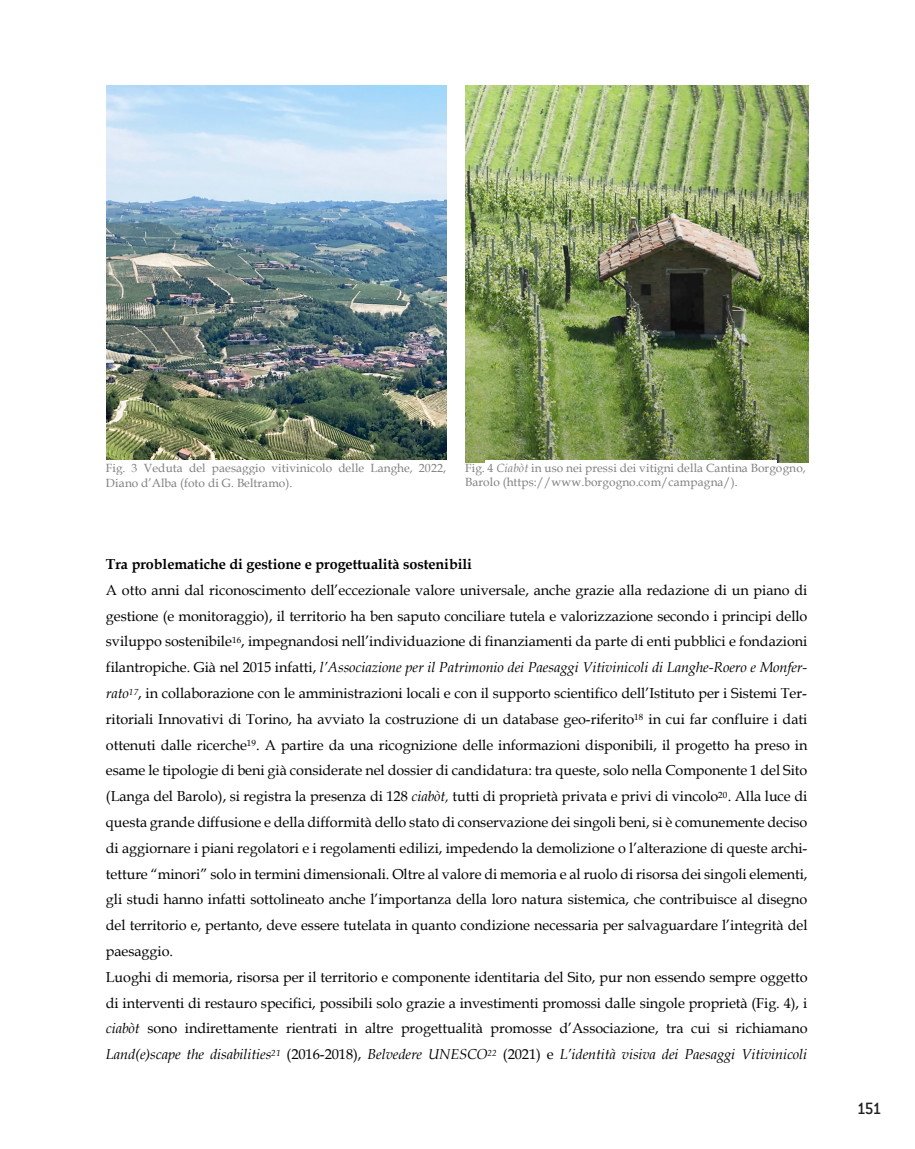
<style>
.page{position:relative;width:915px;height:1149px;background:#fff}
.page>*{position:absolute;margin:0;border:0;box-sizing:border-box;transform-origin:0 0}
.t1{font:500 18px "Conduit ITC";color:#231f20}
.t2{font:14.4px/25.8px "Book Antiqua";letter-spacing:-.005em;color:#000}
.t3{font:700 14.4px "Book Antiqua";letter-spacing:-.005em;color:#000}
.t4{font:11.85px/14.4px "Book Antiqua";letter-spacing:.005em;color:#7f7f7f}
.s1{font-style:italic}
</style>
<div class="page">
<img style="left:106px;top:85px;width:340px;height:375px">
<img style="left:465px;top:85px;width:343px;height:377px">
<div style="left:485px;top:460px;width:291px;height:15px;background:#fff"></div>
<p class="t4" style="left:102px;top:461px;width:342px">Fig. 3 Veduta del paesaggio vitivinicolo delle Langhe, 2022,<br>Diano d’Alba (foto di G. Beltramo).</p>
<p class="t4" style="left:465px;top:460px;width:342px">Fig. 4 <span class="s1">Ciabòt</span> in uso nei pressi dei vitigni della Cantina Borgogno,<br>Barolo (https://www.borgogno.com/campagna/).</p>
<p class="t4" style="left:106px;top:461px;width:342px">Fig. 3 Veduta del paesaggio vitivinicolo de le Langhe, 2022,<br>Diano d’Alba (foto di G. Beltramo).</p>
<p class="t4" style="left:468px;top:460px;width:342px">Fig. 4 <span class="s1">Ciabòt</span> in uso nei pressi dei vitigni de la Cantina Borgogno,<br>Barolo (h tps://www.borgogno.com/campagna/).</p>
<p class="t4" style="left:106px;top:463px;width:342px">Fig. 3 Veduta del paesaggio vitivinicolo delle Langhe, 2022,<br>Diano d’Alba (foto di G. Beltramo).</p>
<p class="t4" style="left:468px;top:463px;width:342px">Fig. 4 <span class="s1">Ciabòt</span> in uso nei pressi dei vitigni della Cantina Borgogno,<br>Barolo (https://www.borgogno.com/campagna/).</p>
<p class="t3" style="left:102px;top:553px;width:367px">Tra problematiche di gestione e progettualità sostenibili</p>
<p class="t2" style="left:102px;top:575px;width:703px">A otto anni dal riconoscimento dell’eccezionale valore universale, anche grazie alla redazione di un piano di gestione (e monitoraggio), il territorio ha ben saputo conciliare tutela e valorizzazione secondo i principi dello sviluppo sostenibile<sup>16</sup>, impegnandosi nell’individuazione di finanziamenti da parte di enti pubblici e fondazioni filantropiche. Già nel 2015 infatti, <span class="s1">l’Associazione per il Patrimonio dei Paesaggi Vitivinicoli di Langhe-Roero e Monfer&shy;rato</span><sup>17</sup>, in collaborazione con le amministrazioni locali e con il supporto scientifico dell’Istituto per i Sistemi Ter&shy;ritoriali Innovativi di Torino, ha avviato la costruzione di un database geo-riferito<sup>18</sup> in cui far confluire i dati ottenuti dalle ricerche<sup>19</sup>. A partire da una ricognizione delle informazioni disponibili, il progetto ha preso in esame le tipologie di beni già considerate nel dossier di candidatura: tra queste, solo nella Componente 1 del Sito (Langa del Barolo), si registra la presenza di 128 <span class="s1">ciabòt,</span> tutti di proprietà privata e privi di vincolo<sup>20</sup>. Alla luce di questa grande diffusione e della difformità dello stato di conservazione dei singoli beni, si è comunemente deciso di aggiornare i piani regolatori e i regolamenti edilizi, impedendo la demolizione o l’alterazione di queste archi&shy;tetture “minori” solo in termini dimensionali. Oltre al valore di memoria e al ruolo di risorsa dei singoli elementi, gli studi hanno infatti sottolineato anche l’importanza della loro natura sistemica, che contribuisce al disegno del territorio e, pertanto, deve essere tutelata in quanto condizione necessaria per salvaguardare l’integrità del paesaggio.<br>Luoghi di memoria, risorsa per il territorio e componente identitaria del Sito, pur non essendo sempre oggetto di interventi di restauro specifici, possibili solo grazie a investimenti promossi dalle singole proprietà (Fig. 4), i <span class="s1">ciabòt</span> sono indirettamente rientrati in altre progettualità promosse d’Associazione, tra cui si richiamano <span class="s1">Land(e)scape the disabilities</span><sup>21</sup> (2016-2018), <span class="s1">Belvedere UNESCO</span><sup>22</sup> (2021) e <span class="s1">L’identità visiva dei Paesaggi Vitivinicoli</span></p>
<p class="t3" style="left:106px;top:553px;width:367px">Tra problematiche di gestione e proge tualità sostenibili</p>
<p class="t2" style="left:106px;top:575px;width:703px">A o to anni dal riconoscimento de l’eccezionale valore universale, anche grazie a la redazione di un piano di gestione (e monitoraggio), il territorio ha ben saputo conciliare tutela e valorizzazione secondo i principi de lo sviluppo sostenibile<sup>16</sup>, impegnandosi ne l’individuazione di finanziamenti da parte di enti pubblici e fondazioni filantropiche. Già nel 2015 infa ti, <span class="s1">l’Associazione per il Patrimonio dei Paesaggi Vitivinicoli di Langhe-Roero e Monfer&shy;rato</span><sup>17</sup>, in co laborazione con le amministrazioni locali e con il supporto scientifico de l’Istituto per i Sistemi Ter&shy;ritoriali Innovativi di Torino, ha avviato la costruzione di un database geo-riferito<sup>18</sup> in cui far confluire i dati ottenuti dalle ricerche<sup>19</sup>. A partire da una ricognizione delle informazioni disponibili, il progetto ha preso in esame le tipologie di beni già considerate nel dossier di candidatura: tra queste, solo nella Componente 1 del Sito (Langa del Barolo), si registra la presenza di 128 <span class="s1">ciabòt,</span> tutti di proprietà privata e privi di vincolo<sup>20</sup>. Alla luce di questa grande diffusione e della difformità dello stato di conservazione dei singoli beni, si è comunemente deciso di aggiornare i piani regolatori e i regolamenti edilizi, impedendo la demolizione o l’alterazione di queste archi&shy;te ture “minori” solo in termini dimensionali. Oltre al valore di memoria e al ruolo di risorsa dei singoli elementi, gli studi hanno infa ti so tolineato anche l’importanza de la loro natura sistemica, che contribuisce al disegno del territorio e, pertanto, deve essere tutelata in quanto condizione necessaria per salvaguardare l’integrità del paesaggio.<br>Luoghi di memoria, risorsa per il territorio e componente identitaria del Sito, pur non essendo sempre ogge to di interventi di restauro specifici, possibili solo grazie a investimenti promossi da le singole proprietà (Fig. 4), i <span class="s1">ciabòt</span> sono indire tamente rientrati in altre proge tualità promosse d’Associazione, tra cui si richiamano <span class="s1">Land(e)scape the disabilities</span><sup>21</sup> (2016-2018), <span class="s1">Belvedere UNESCO</span><sup>22</sup> (2021) e <span class="s1">L’identità visiva dei Paesaggi Vitivinicoli</span></p>
<p class="t3" style="left:106px;top:555px;width:367px">Tra problematiche di gestione e progettualità sostenibili</p>
<p class="t2" style="left:106px;top:577px;width:703px">A otto anni dal riconoscimento dell’eccezionale valore universale, anche grazie alla redazione di un piano di gestione (e monitoraggio), il territorio ha ben saputo conciliare tutela e valorizzazione secondo i principi dello sviluppo sostenibile<sup>16</sup>, impegnandosi nell’individuazione di finanziamenti da parte di enti pubblici e fondazioni filantropiche. Già nel 2015 infatti, <span class="s1">l’Associazione per il Patrimonio dei Paesaggi Vitivinicoli di Langhe-Roero e Monfer&shy;rato</span><sup>17</sup>, in collaborazione con le amministrazioni locali e con il supporto scientifico dell’Istituto per i Sistemi Ter&shy;ritoriali Innovativi di Torino, ha avviato la costruzione di un database geo-riferito<sup>18</sup> in cui far confluire i dati ottenuti dalle ricerche<sup>19</sup>. A partire da una ricognizione delle informazioni disponibili, il progetto ha preso in esame le tipologie di beni già considerate nel dossier di candidatura: tra queste, solo nella Componente 1 del Sito (Langa del Barolo), si registra la presenza di 128 <span class="s1">ciabòt,</span> tutti di proprietà privata e privi di vincolo<sup>20</sup>. Alla luce di questa grande diffusione e della difformità dello stato di conservazione dei singoli beni, si è comunemente deciso di aggiornare i piani regolatori e i regolamenti edilizi, impedendo la demolizione o l’alterazione di queste archi&shy;tetture “minori” solo in termini dimensionali. Oltre al valore di memoria e al ruolo di risorsa dei singoli elementi, gli studi hanno infatti sottolineato anche l’importanza della loro natura sistemica, che contribuisce al disegno del territorio e, pertanto, deve essere tutelata in quanto condizione necessaria per salvaguardare l’integrità del paesaggio.<br>Luoghi di memoria, risorsa per il territorio e componente identitaria del Sito, pur non essendo sempre oggetto di interventi di restauro specifici, possibili solo grazie a investimenti promossi dalle singole proprietà (Fig. 4), i <span class="s1">ciabòt</span> sono indirettamente rientrati in altre progettualità promosse d’Associazione, tra cui si richiamano <span class="s1">Land(e)scape the disabilities</span><sup>21</sup> (2016-2018), <span class="s1">Belvedere UNESCO</span><sup>22</sup> (2021) e <span class="s1">L’identità visiva dei Paesaggi Vitivinicoli</span></p>
<p class="t1" style="left:856px;top:1097px;width:26px">151</p>
</div>
